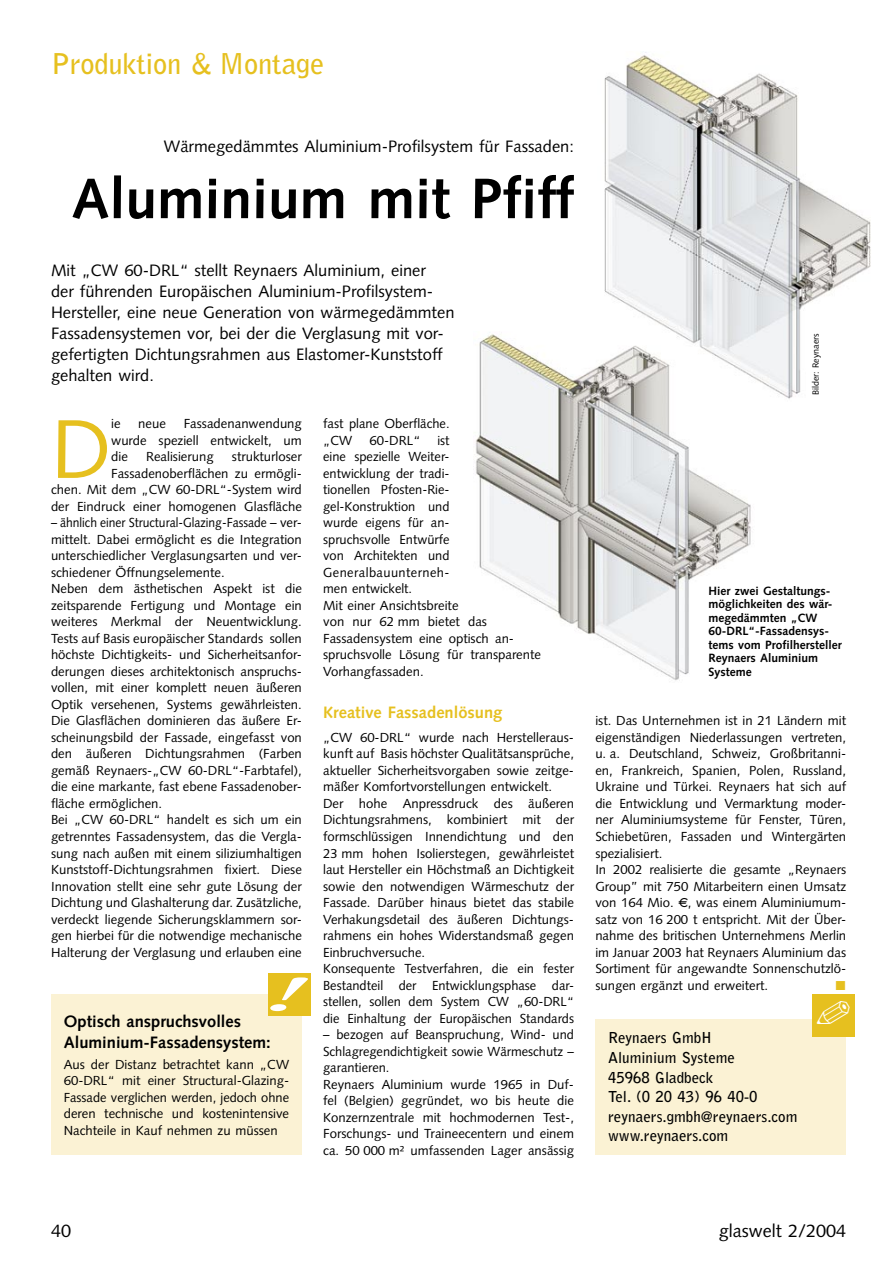
<style>
.page{position:relative;width:893px;height:1263px;background:#fff}
.page>*{position:absolute;margin:0;border:0;box-sizing:border-box;transform-origin:0 0}
.t1{font:83.25px "Syntax";color:#e6c01f}
.t2{font:700 57px "Syntax";color:#000}
.t3{font:700 28.5px "Bell Gothic";letter-spacing:-.01em;color:#e6c01f}
.t4{font:18px "Syntax";color:#000}
.t5{font:16.5px/21px "Syntax";color:#000}
.t6{font:700 16.5px/21px "Syntax";color:#000}
.t7{font:700 16.5px "Syntax";color:#e6c01f}
.t8{font:700 15px/19.5px "Bell Gothic";color:#000}
.t9{font:13.2px/16.5px "Syntax";color:#000}
.t10{font:13.2px/16.5px "Syntax";color:#000;scale:.92 1}
.t11{font:700 12px/13.5px "Syntax";color:#000}
.t12{font:9px "Syntax";color:#000}
.s1{font-family:"Euro Classic"}
</style>
<div class="page">
<div style="left:595px;top:1019px;width:251px;height:136px;background:#fbf2d4"></div>
<div style="left:812px;top:994px;width:43px;height:42px;background:#e6c01f"></div>
<div style="left:51px;top:994px;width:251px;height:160px;background:#fbf2d4"></div>
<div style="left:268px;top:973px;width:42px;height:42px;background:#e6c01f"></div>
<svg style="left:270px;top:977px;width:38px;height:34px"></svg>
<img style="left:604px;top:52px;width:267px;height:347px">
<img style="left:474px;top:331px;width:280px;height:350px">
<h3 class="t3" style="left:51px;top:46px;width:275px">Produktion &amp; Montage</h3>
<p class="t5" style="left:164px;top:136px;width:412px">Wärmegedämmtes Aluminium-Profilsystem für Fassaden:</p>
<h2 class="t2" style="left:71px;top:166px;width:504px">Aluminium mit Pfiff</h2>
<p class="t5" style="left:51px;top:260px;width:405px">Mit „CW 60-DRL“ stellt Reynaers Aluminium, einer<br>der führenden Europäischen Aluminium-Profilsystem-Hersteller, eine neue Generation von wärmegedämmten Fassadensystemen vor, bei der die Verglasung mit vor&shy;gefertigten Dichtungsrahmen aus Elastomer-Kunststoff gehalten wird.</p>
<p class="t9" style="left:111px;top:416px;width:192px;text-align:justify;text-indent:73px">Fassadenanwendung wurde speziell entwickelt, um die</p>
<h1 class="t1" style="left:51px;top:400px;width:62px">D</h1>
<p class="t9" style="left:111px;top:416px;width:11px">ie</p>
<p class="t9" style="left:138px;top:416px;width:29px">neue</p>
<p class="t9" style="left:51px;top:449px;width:252px;text-align:right">strukturloser<br>Fassadenoberflächen zu ermögli-<br>chen. Mit dem „CW 60-DRL“-System wird der Eindruck einer homogenen Glasfläche</p>
<p class="t10" style="left:51px;top:515px;width:274px">– ähnlich einer Structural-Glazing-Fassade – ver&shy;mittelt. Dabei ermöglicht es die Integration unterschiedlicher Verglasungsarten und ver&shy;schiedener Öffnungselemente.<br>Neben dem ästhetischen Aspekt ist die zeitsparende Fertigung und Montage ein weiteres Merkmal der Neuentwicklung.<br>Tests auf Basis europäischer Standards sollen höchste Dichtigkeits- und Sicherheitsanfor&shy;derungen dieses architektonisch anspruchs&shy;vollen, mit einer komplett neuen äußeren Optik versehenen, Systems gewährleisten.<br>Die Glasflächen dominieren das äußere Er&shy;scheinungsbild der Fassade, eingefasst von den äußeren Dichtungsrahmen (Farben gemäß Reynaers-„CW 60-DRL“-Farbtafel), die eine markante, fast ebene Fassadenober&shy;fläche ermöglichen.<br>Bei „CW 60-DRL“ handelt es sich um ein getrenntes Fassadensystem, das die Vergla&shy;sung nach außen mit einem siliziumhaltigen Kunststoff-Dichtungsrahmen fixiert. Diese Innovation stellt eine sehr gute Lösung der Dichtung und Glashalterung dar. Zusätzliche, verdeckt liegende Sicherungsklammern sor&shy;gen hierbei für die notwendige mechanische Halterung der Verglasung und erlauben eine</p>
<p class="t9" style="left:146px;top:449px;width:69px">Realisierung</p>
<p class="t6" style="left:64px;top:1011px;width:209px">Optisch anspruchsvolles<br>Aluminium-Fassadensystem:</p>
<p class="t9" style="left:64px;top:1056px;width:227px;text-align:justify">Aus der Distanz betrachtet kann „CW 60-DRL“ mit einer Structural-Glazing-Fassade verglichen werden, jedoch ohne deren technische und kostenintensive Nachteile in Kauf nehmen zu müssen</p>
<p class="t9" style="left:323px;top:416px;width:128px">fast plane Oberfläche. „CW</p>
<p class="t9" style="left:323px;top:432px;width:219px;text-indent:114px">ist<br>eine spezielle Weiter-<br>entwicklung der tradi-<br>tionellen Pfosten-Rie&shy;gel-Konstruktion und<br>wurde eigens für an-<br>spruchsvolle Entwürfe<br>von Architekten und<br>Generalbauunterneh-<br>men entwickelt.<br>Mit einer Ansichtsbreite<br>von nur 62 mm bietet das<br>Fassadensystem eine optisch an&shy;spruchsvolle Lösung für transparente<br>Vorhangfassaden.</p>
<p class="t7" style="left:323px;top:703px;width:181px">Kreative Fassadenlösung</p>
<p class="t9" style="left:323px;top:729px;width:252px">„CW 60-DRL“ wurde nach Herstelleraus&shy;kunft auf Basis höchster Qualitätsansprüche, aktueller Sicherheitsvorgaben sowie zeitge&shy;mäßer Komfortvorstellungen entwickelt.<br>Der hohe Anpressdruck des äußeren Dichtungsrahmens, kombiniert mit der formschlüssigen Innendichtung und den 23 mm hohen Isolierstegen, gewährleistet laut Hersteller ein Höchstmaß an Dichtigkeit sowie den notwendigen Wärmeschutz der Fassade. Darüber hinaus bietet das stabile Verhakungsdetail des äußeren Dichtungs&shy;rahmens ein hohes Widerstandsmaß gegen Einbruchversuche.<br>Konsequente Testverfahren, die ein fester Bestandteil der Entwicklungsphase dar&shy;stellen, sollen dem System CW „60-DRL“ die Einhaltung der Europäischen Standards</p>
<p class="t9" style="left:323px;top:1026px;width:252px">– bezogen auf Beanspruchung, Wind- und Schlagregendichtigkeit sowie Wärmeschutz – garantieren.<br>Reynaers Aluminium wurde 1965 in Duf&shy;fel (Belgien) gegründet, wo bis heute die Konzernzentrale mit hochmodernen Test-, Forschungs- und Traineecentern und einem ca. 50 000 m² umfassenden Lager ansässig</p>
<p class="t9" style="left:370px;top:432px;width:53px">60-DRL“</p>
<p class="t12" style="left:810px;top:395px;width:64px;rotate:-90deg">Bilder: Reynaers</p>
<p class="t11" style="left:709px;top:584px;width:135px">Hier zwei Gestaltungs&shy;möglichkeiten des wär&shy;megedämmten „CW<br>60-DRL“-Fassadensys&shy;tems vom Profilhersteller<br>Reynaers Aluminium<br>Systeme</p>
<p class="t9" style="left:595px;top:713px;width:252px">ist. Das Unternehmen ist in 21 Ländern mit eigenständigen Niederlassungen vertreten, u. a. Deutschland, Schweiz, Großbritanni&shy;en, Frankreich, Spanien, Polen, Russland, Ukraine und Türkei. Reynaers hat sich auf die Entwicklung und Vermarktung moder&shy;ner Aluminiumsysteme für Fenster, Türen, Schiebetüren, Fassaden und Wintergärten spezialisiert.<br>In 2002 realisierte die gesamte „Reynaers Group” mit 750 Mitarbeitern einen Umsatz von 164 Mio. <span class="s1">D</span>, was einem Aluminiumum&shy;satz von 16 200 t entspricht. Mit der Über&shy;nahme des britischen Unternehmens Merlin im Januar 2003 hat Reynaers Aluminium das Sortiment für angewandte Sonnenschutzlö&shy;sungen ergänzt und erweitert.</p>
<p class="t8" style="left:608px;top:1028px;width:191px">Reynaers GmbH<br>Aluminium Systeme<br>45968 Gladbeck<br>Tel. (0 20 43) 96 40-0 reynaers.gmbh@reynaers.com www.reynaers.com</p>
<h3 class="t4" style="left:51px;top:1220px;width:22px">40</h3>
<h3 class="t4" style="left:719px;top:1220px;width:129px">glaswelt 2/2004</h3>
</div>
